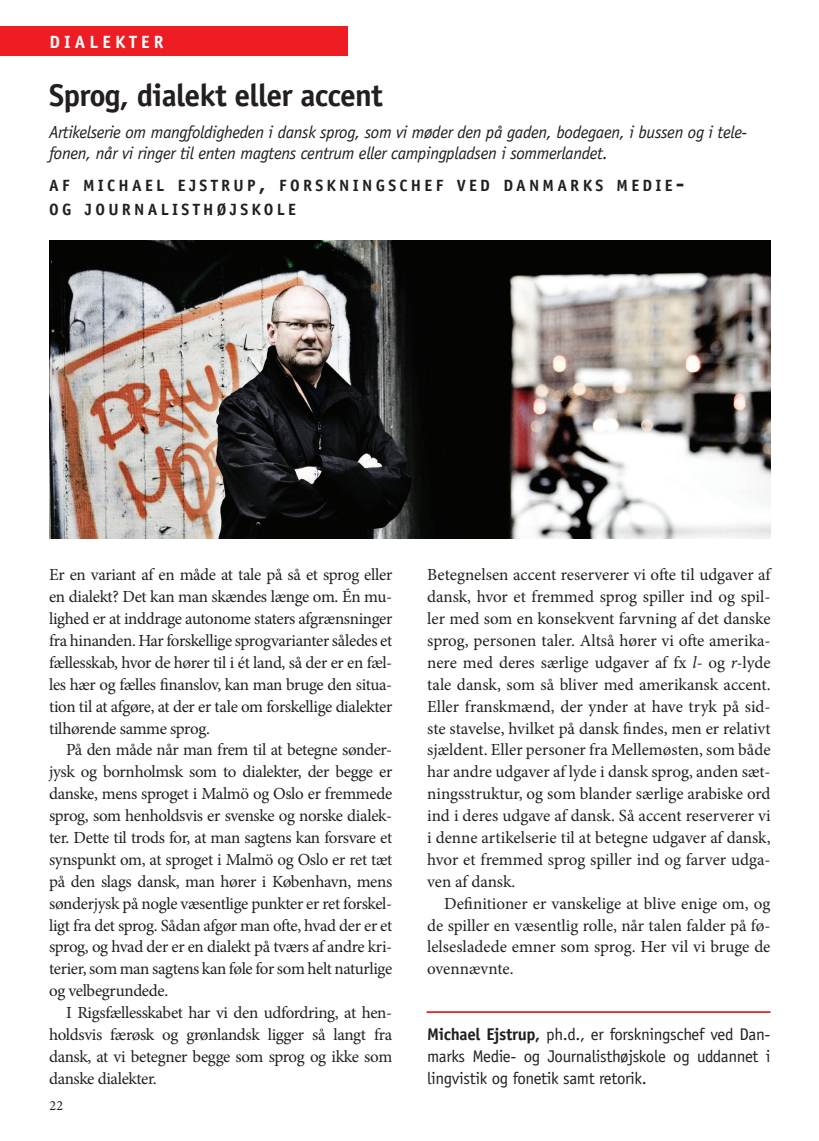
<style>
.page{position:relative;width:819px;height:1141px;background:#fff}
.page>*{position:absolute;margin:0;border:0;box-sizing:border-box;transform-origin:0 0}
.RUBRIK{font:700 31.5px "Officina Sans Std";letter-spacing:-.025em;color:#231f20}
.Bjælke{font:700 17.68px "Officina Sans Std";letter-spacing:.23em;color:#fff}
.UNDERRUBRIK{font:italic 17.5px/21px "Officina Sans Std";letter-spacing:-.02em;color:#231f20}
.Brød{font:16.97px/21.9px "Minion Pro";letter-spacing:-.015em;color:#231f20;text-align:justify}
.Brød-2{font:16.97px/21.9px "Officina Sans Std";letter-spacing:-.02em;color:#231f20;text-align:justify}
.FORFATTER{font:700 16.28px/24.5px "Officina Sans Std";letter-spacing:.2em;color:#231f20}
.t1{font:14px "Minion Pro";color:#231f20}
.s1{font-size:23.28px}
.s2{font-style:italic}
.s3{font-weight:700}
</style>
<div class="page">
<div style="left:0;top:26px;width:347px;height:30px;background:#ee1d23"></div>
<img style="left:49px;top:241px;width:721px;height:297px">
<hr style="left:426px;top:1011px;width:344px;height:2px;background:#ee1d23">
<p class="Bjælke" style="left:50px;top:31px;width:116px">DIALEKTER</p>
<p class="RUBRIK" style="left:49px;top:76px;width:335px">Sprog, dialekt eller accent</p>
<p class="UNDERRUBRIK" style="left:49px;top:121px;width:699px">Artikelserie om mangfoldigheden i dansk sprog, som vi møder den på gaden, bodegaen, i bussen og i tele&shy;fonen, når vi ringer til enten magtens centrum eller campingpladsen i sommerlandet.</p>
<p class="FORFATTER" style="left:49px;top:173px;width:637px">AF MICHAEL EJSTRUP<span class="s1">,</span> FORSKNINGSCHEF VED DANMARKS MEDIE<span class="s1">-<br></span>OG JOURNALISTHØJSKOLE</p>
<p class="Brød" style="left:49px;top:564px;width:345px">Er en variant af en måde at tale på så et sprog eller en dialekt? Det kan man skændes længe om. Én mu&shy;lighed er at inddrage autonome staters afgrænsninger fra hinanden. Har forskellige sprogvarianter således et fællesskab, hvor de hører til i ét land, så der er en fæl&shy;les hær og fælles finanslov, kan man bruge den situa&shy;tion til at afgøre, at der er tale om forskellige dialekter tilhørende samme sprog.</p>
<p class="Brød" style="left:49px;top:739px;width:345px;text-indent:17px">På den måde når man frem til at betegne sønder&shy;jysk og bornholmsk som to dialekter, der begge er danske, mens sproget i Malmö og Oslo er fremmede sprog, som henholdsvis er svenske og norske dialek&shy;ter. Dette til trods for, at man sagtens kan forsvare et synspunkt om, at sproget i Malmö og Oslo er ret tæt på den slags dansk, man hører i København, mens sønderjysk på nogle væsentlige punkter er ret forskel&shy;ligt fra det sprog. Sådan afgør man ofte, hvad der er et sprog, og hvad der er en dialekt på tværs af andre kri&shy;terier, som man sagtens kan føle for som helt naturlige og velbegrundede.</p>
<p class="Brød" style="left:49px;top:1002px;width:345px;text-indent:17px">I Rigsfællesskabet har vi den udfordring, at hen&shy;holdsvis færøsk og grønlandsk ligger så langt fra dansk, at vi betegner begge som sprog og ikke som danske dialekter.</p>
<p class="t1" style="left:50px;top:1097px;width:15px">22</p>
<p class="Brød" style="left:427px;top:564px;width:345px">Betegnelsen accent reserverer vi ofte til udgaver af dansk, hvor et fremmed sprog spiller ind og spil&shy;ler med som en konsekvent farvning af det danske sprog, personen taler. Altså hører vi ofte amerika&shy;nere med deres særlige udgaver af fx <span class="s2">l-</span> og <span class="s2">r-</span>lyde tale dansk, som så bliver med amerikansk accent.<br>Eller franskmænd, der ynder at have tryk på sid&shy;ste stavelse, hvilket på dansk findes, men er relativt sjældent. Eller personer fra Mellemøsten, som både har andre udgaver af lyde i dansk sprog, anden sæt&shy;ningsstruktur, og som blander særlige arabiske ord ind i deres udgave af dansk. Så accent reserverer vi i denne artikelserie til at betegne udgaver af dansk, hvor et fremmed sprog spiller ind og farver udga&shy;ven af dansk.</p>
<p class="Brød" style="left:427px;top:892px;width:345px;text-indent:17px">Definitioner er vanskelige at blive enige om, og de spiller en væsentlig rolle, når talen falder på fø&shy;lelsesladede emner som sprog. Her vil vi bruge de ovennævnte.</p>
<p class="Brød-2" style="left:427px;top:1023px;width:345px"><span class="s3">Michael Ejstrup,</span> ph.d., er forskningschef ved Dan&shy;marks Medie- og Journalisthøjskole og uddannet i lingvistik og fonetik samt retorik.</p>
</div>
